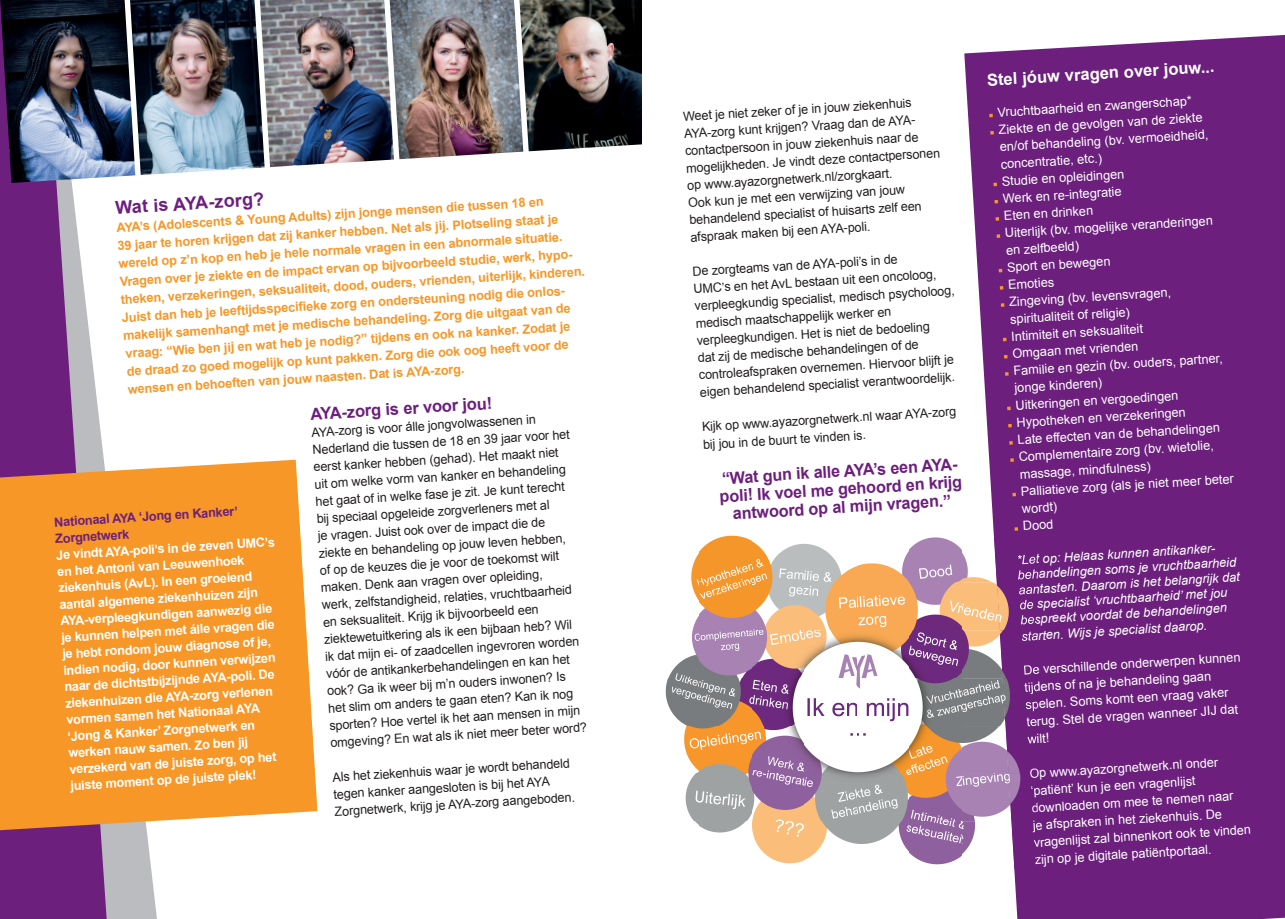
<style>
.page{position:relative;width:1285px;height:919px;background:#fff}
.page>*{position:absolute;margin:0;border:0;box-sizing:border-box;transform-origin:0 0}
.t1{font:700 18px "Arial";color:#6c1f7d}
.t2{font:700 16.5px/18px "Arial";color:#6c1f7d;text-align:center}
.t3{font:700 16.5px "Arial";color:#fff}
.t4{font:12.75px/17.2px "Arial";color:#231f20}
.t5{font:12.75px/17.2px "Arial";color:#fff}
.t6{font:700 12.75px/18px "Arial";color:#f79727}
.t7{font:700 12.75px/16.5px "Arial";color:#fff}
.t8{font:italic 12.75px/15px "Arial";color:#fff}
.t9{font:700 12.75px/17px "Arial";color:#6c1f7d}
</style>
<div class="page">
<svg style="left:107px;top:175px;width:50px;height:743px"></svg>
<svg style="left:0;top:183px;width:107px;height:735px;background:#8c5799"></svg>
<svg style="left:0;top:459px;width:317px;height:371px;background:#eb9e52"></svg>
<div style="left:31px;top:469px;width:285px;height:355px;background:#f79727"></div>
<img style="left:0;top:0;width:135px;height:183px">
<img style="left:130px;top:0;width:134px;height:175px">
<img style="left:260px;top:0;width:134px;height:167px">
<img style="left:389px;top:0;width:134px;height:159px">
<img style="left:519px;top:0;width:123px;height:151px">
<svg style="left:964px;top:35px;width:320px;height:883px;background:#7a3489"></svg>
<svg style="left:995px;top:217px;width:3px;height:4px"></svg>
<svg style="left:996px;top:234px;width:4px;height:4px"></svg>
<svg style="left:998px;top:269px;width:4px;height:3px"></svg>
<svg style="left:999px;top:286px;width:4px;height:3px"></svg>
<svg style="left:1000px;top:303px;width:4px;height:4px"></svg>
<svg style="left:1002px;top:337px;width:4px;height:4px"></svg>
<svg style="left:1003px;top:355px;width:4px;height:3px"></svg>
<svg style="left:1004px;top:372px;width:4px;height:4px"></svg>
<svg style="left:1006px;top:406px;width:4px;height:4px"></svg>
<svg style="left:1007px;top:424px;width:4px;height:3px"></svg>
<svg style="left:1010px;top:458px;width:3px;height:4px"></svg>
<svg style="left:1012px;top:492px;width:3px;height:4px"></svg>
<img style="left:691px;top:535px;width:302px;height:47px">
<img style="left:691px;top:582px;width:305px;height:48px">
<img style="left:668px;top:630px;width:331px;height:48px">
<img style="left:665px;top:678px;width:337px;height:48px">
<img style="left:684px;top:726px;width:321px;height:47px">
<img style="left:685px;top:773px;width:323px;height:48px">
<img style="left:695px;top:821px;width:316px;height:48px">
<img style="left:993px;top:535px;width:43px;height:47px">
<img style="left:996px;top:582px;width:40px;height:48px">
<img style="left:999px;top:630px;width:37px;height:48px">
<img style="left:1002px;top:678px;width:21px;height:48px">
<img style="left:1005px;top:726px;width:31px;height:47px">
<img style="left:1008px;top:773px;width:28px;height:48px">
<img style="left:1011px;top:821px;width:25px;height:48px">
<img style="left:1017px;top:554px;width:19px;height:13px">
<img style="left:1017px;top:569px;width:19px;height:13px">
<img style="left:1018px;top:584px;width:18px;height:13px">
<img style="left:1019px;top:599px;width:17px;height:13px">
<img style="left:1020px;top:614px;width:16px;height:13px">
<img style="left:1021px;top:630px;width:15px;height:13px">
<svg style="left:1023px;top:664px;width:13px;height:79px"></svg>
<svg style="left:1029px;top:768px;width:7px;height:29px"></svg>
<svg style="left:1031px;top:803px;width:5px;height:9px"></svg>
<svg style="left:1031px;top:820px;width:5px;height:46px"></svg>
<h1 class="t1" style="left:114px;top:196px;width:151px;rotate:-4deg">Wat is AYA-zorg?</h1>
<p class="t6" style="left:116px;top:217px;width:467px;rotate:-3deg">AYA’s (Adolescents &amp; Young Adults) zijn jonge mensen die tussen 18 en<br>39 jaar te horen krijgen dat zij kanker hebben. Net als jij. Plotseling staat je wereld op z’n kop en heb je hele normale vragen in een abnormale situatie.<br>Vragen over je ziekte en de impact ervan op bijvoorbeeld studie, werk, hypo&shy;theken, verzekeringen, seksualiteit, dood, ouders, vrienden, uiterlijk, kinderen.<br>Juist dan heb je leeftijdsspecifi eke zorg en ondersteuning nodig die onlos&shy;makelijk samenhangt met je medische behandeling. Zorg die uitgaat van de vraag: “Wie ben jij en wat heb je nodig?” tijdens en ook na kanker. Zodat je<br>de draad zo goed mogelijk op kunt pakken. Zorg die ook oog heeft voor de wensen en behoeften van jouw naasten. Dat is AYA-zorg.</p>
<p class="t2" style="left:310px;top:405px;width:184px;rotate:-3deg">AYA-zorg is er voor jou!</p>
<p class="t4" style="left:311px;top:423px;width:261px;rotate:-3deg">AYA-zorg is voor álle jongvolwassenen in Nederland die tussen de 18 en 39 jaar voor het eerst kanker hebben (gehad). Het maakt niet uit om welke vorm van kanker en behandeling het gaat of in welke fase je zit. Je kunt terecht bij speciaal opgeleide zorgverleners met al<br>je vragen. Juist ook over de impact die de ziekte en behandeling op jouw leven hebben, of op de keuzes die je voor de toekomst wilt maken. Denk aan vragen over opleiding,<br>werk, zelfstandigheid, relaties, vruchtbaarheid en seksualiteit. Krijg ik bijvoorbeeld een ziektewetuitkering als ik een bijbaan heb? Wil ik dat mijn ei- of zaadcellen ingevroren worden vóór de antikankerbehandelingen en kan het ook? Ga ik weer bij m’n ouders inwonen? Is<br>het slim om anders te gaan eten? Kan ik nog sporten? Hoe vertel ik het aan mensen in mijn omgeving? En wat als ik niet meer beter word?</p>
<p class="t4" style="left:332px;top:767px;width:242px;rotate:-3deg">Als het ziekenhuis waar je wordt behandeld tegen kanker aangesloten is bij het AYA<br>Zorgnetwerk, krijg je AYA-zorg aangeboden.</p>
<p class="t9" style="left:54px;top:513px;width:185px;rotate:-3deg">Nationaal AYA ‘Jong en Kanker’<br>Zorgnetwerk</p>
<p class="t7" style="left:56px;top:546px;width:220px;rotate:-3deg">Je vindt AYA-poli’s in de zeven UMC’s en het Antoni van Leeuwenhoek ziekenhuis (AvL). In een groeiend aantal algemene ziekenhuizen zijn AYA-verpleegkundigen aanwezig die je kunnen helpen met álle vragen die je hebt rondom jouw diagnose of je, indien nodig, door kunnen verwijzen naar de dichtstbijzijnde AYA-poli. De ziekenhuizen die AYA-zorg verlenen vormen samen het Nationaal AYA ‘Jong &amp; Kanker’ Zorgnetwerk en werken nauw samen. Zo ben jij verzekerd van de juiste zorg, op het juiste moment op de juiste plek!</p>
<p class="t4" style="left:682px;top:107px;width:256px;rotate:-3deg">Weet je niet zeker of je in jouw ziekenhuis AYA-zorg kunt krijgen? Vraag dan de AYA&shy;contactpersoon in jouw ziekenhuis naar de mogelijkheden. Je vindt deze contactpersonen op www.ayazorgnetwerk.nl/zorgkaart.<br>Ook kun je met een verwijzing van jouw behandelend specialist of huisarts zelf een afspraak maken bij een AYA-poli.</p>
<p class="t4" style="left:692px;top:262px;width:262px;rotate:-3deg">De zorgteams van de AYA-poli’s in de<br>UMC’s en het AvL bestaan uit een oncoloog, verpleegkundig specialist, medisch psycholoog, medisch maatschappelijk werker en verpleegkundigen. Het is niet de bedoeling<br>dat zij de medische behandelingen of de controleafspraken overnemen. Hiervoor blijft je eigen behandelend specialist verantwoordelijk.</p>
<p class="t4" style="left:701px;top:416px;width:256px;line-height:18.5px;rotate:-3deg">Kijk op www.ayazorgnetwerk.nl waar AYA-zorg bij jou in de buurt te vinden is.</p>
<p class="t2" style="left:718px;top:469px;width:244px;rotate:-3deg">“Wat gun ik alle AYA’s een AYA&shy;poli! Ik voel me gehoord en krijg antwoord op al mijn vragen.”</p>
<p class="t3" style="left:986px;top:68px;width:229px;rotate:-3deg">Stel jóuw vragen over jouw...</p>
<p class="t5" style="left:997px;top:103px;width:218px;rotate:-3deg">Vruchtbaarheid en zwangerschap*<br>Ziekte en de gevolgen van de ziekte en/of behandeling (bv. vermoeidheid, concentratie, etc.)<br>Studie en opleidingen<br>Werk en re-integratie<br>Eten en drinken<br>Uiterlijk (bv. mogelijke veranderingen en zelfbeeld)<br>Sport en bewegen<br>Emoties<br>Zingeving (bv. levensvragen, spiritualiteit of religie)<br>Intimiteit en seksualiteit<br>Omgaan met vrienden<br>Familie en gezin (bv. ouders, partner, jonge kinderen)<br>Uitkeringen en vergoedingen<br>Hypotheken en verzekeringen<br>Late effecten van de behandelingen<br>Complementaire zorg (bv. wietolie, massage, mindfulness)<br>Palliatieve zorg (als je niet meer beter wordt)<br>Dood</p>
<p class="t8" style="left:1015px;top:552px;width:224px;rotate:-3deg">*Let op: Helaas kunnen antikanker&shy;behandelingen soms je vruchtbaarheid aantasten. Daarom is het belangrijk dat de specialist ‘vruchtbaarheid’ met jou bespreekt voordat de behandelingen</p>
<p class="t8" style="left:1020px;top:628px;width:188px;rotate:-3deg">starten. Wijs je specialist daarop.</p>
<p class="t5" style="left:1022px;top:660px;width:219px;rotate:-3deg">De verschillende onderwerpen kunnen tijdens of na je behandeling gaan spelen. Soms komt een vraag vaker terug. Stel de vragen wanneer JIJ dat wilt!</p>
<p class="t5" style="left:1028px;top:764px;width:220px;rotate:-3deg">Op www.ayazorgnetwerk.nl onder ‘patiënt’ kun je een vragenlijst downloaden om mee te nemen naar<br>je afspraken in het ziekenhuis. De vragenlijst zal binnenkort ook te vinden zijn op je digitale patiëntportaal.</p>
</div>
